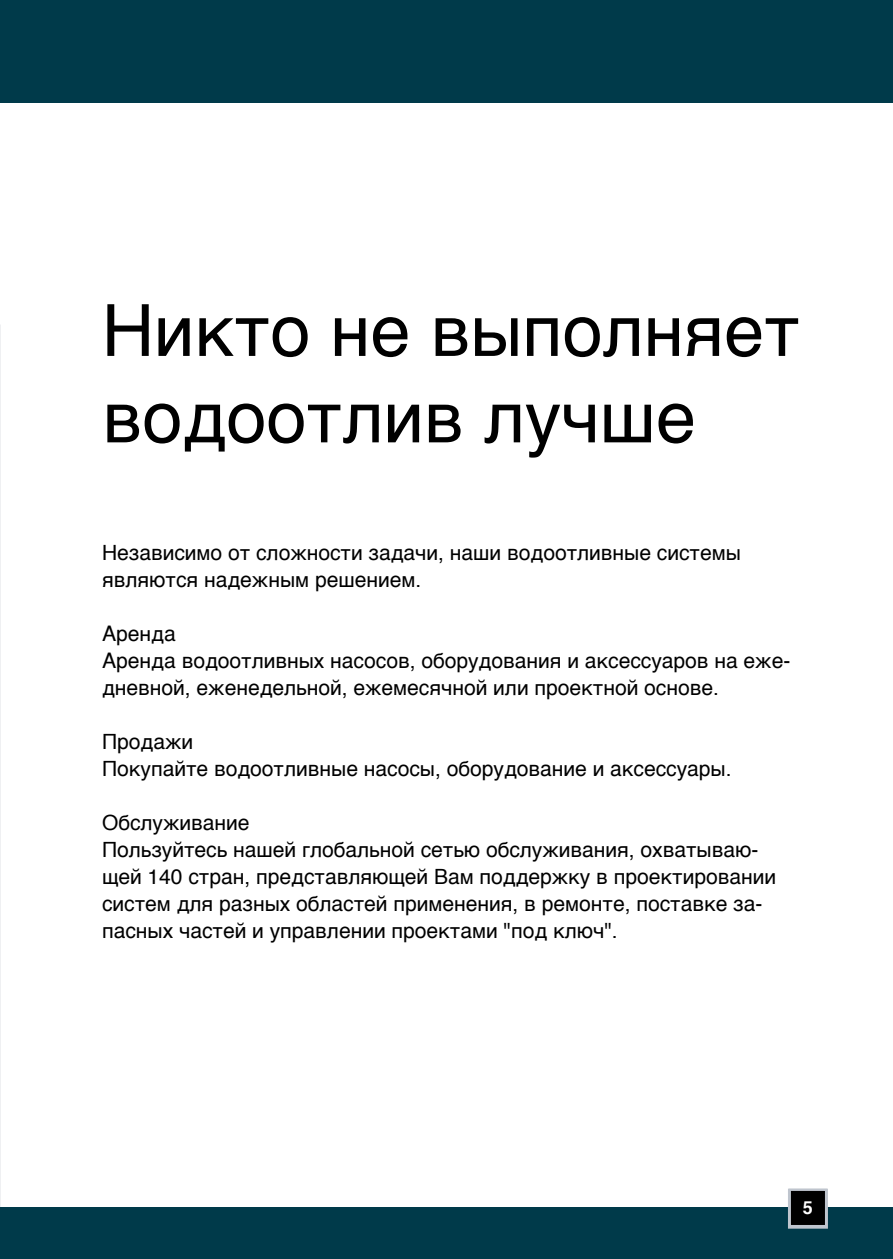
<style>
.page{position:relative;width:893px;height:1259px;background:#fff}
.page>*{position:absolute;margin:0;border:0;box-sizing:border-box;transform-origin:0 0}
.t1{font:72px/86.4px "Helvetica";color:#000}
.t2{font:21px/27px "Helvetica";color:#000}
.t3{font:700 18px "Helvetica";color:#fff}
</style>
<div class="page">
<img style="left:0;top:646px;width:1px;height:272px">
<div style="left:0;top:1208px;width:893px;height:51px;background:#003a4a"></div>
<div style="left:0;top:0;width:893px;height:102px;background:#003a4a"></div>
<svg style="left:787px;top:1188px;width:42px;height:41px;background:#3a3d40"></svg>
<h1 class="t1" style="left:102px;top:290px;width:699px">Никто не выполняет водоотлив лучше</h1>
<p class="t2" style="left:102px;top:540px;width:640px">Независимо от сложности задачи, наши водоотливные системы являются надежным решением.</p>
<p class="t2" style="left:102px;top:621px;width:690px">Аренда<br>Аренда водоотливных насосов, оборудования и аксессуаров на еже&shy;дневной, еженедельной, ежемесячной или проектной основе.</p>
<p class="t2" style="left:102px;top:729px;width:631px">Продажи<br>Покупайте водоотливные насосы, оборудование и аксессуары.</p>
<p class="t2" style="left:102px;top:810px;width:676px">Обслуживание<br>Пользуйтесь нашей глобальной сетью обслуживания, охватываю&shy;щей 140 стран, представляющей Вам поддержку в проектировании систем для разных областей применения, в ремонте, поставке за&shy;пасных частей и управлении проектами "под ключ".</p>
<p class="t3" style="left:803px;top:1193px;width:12px">5</p>
</div>
